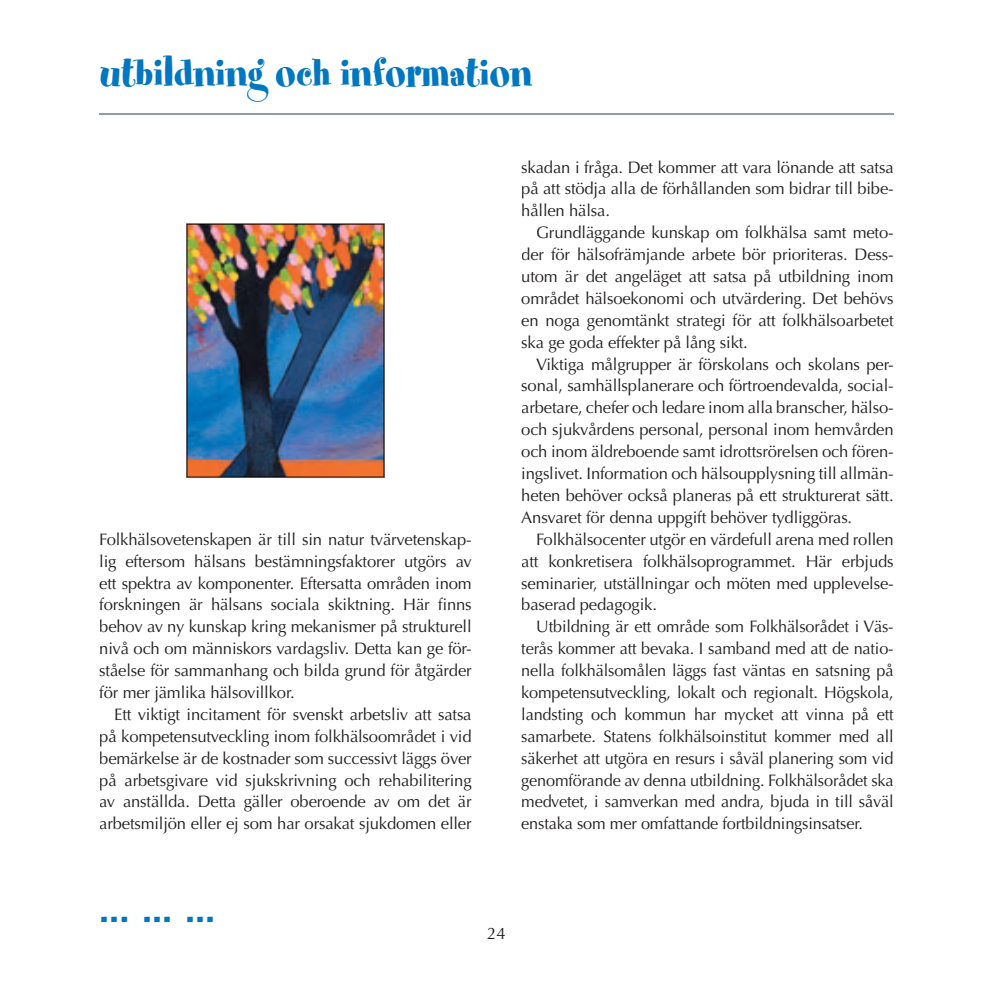
<style>
.page{position:relative;width:993px;height:993px;background:#fff}
.page>*{position:absolute;margin:0;border:0;box-sizing:border-box;transform-origin:0 0}
.t1{font:45.5px "Spumoni LP";color:#0077c0}
.t2{font:43.75px "Formata";color:#0077c0}
.t3{font:16.62px/21.9px "Optima";letter-spacing:-.01em;color:#231f20;text-align:justify}
</style>
<div class="page">
<hr style="left:99px;top:113px;width:794px;height:2px;background:#959ca1">
<img style="left:187px;top:224px;width:197px;height:253px">
<h1 class="t1" style="left:99px;top:49px;width:434px">utbildning och information</h1>
<p class="t3" style="left:99px;top:528px;width:374px">Folkhälsovetenskapen är till sin natur tvärvetenskap&shy;lig eftersom hälsans bestämningsfaktorer utgörs av ett spektra av komponenter. Eftersatta områden inom forskningen är hälsans sociala skiktning. Här finns behov av ny kunskap kring mekanismer på strukturell nivå och om människors vardagsliv. Detta kan ge för&shy;ståelse för sammanhang och bilda grund för åtgärder för mer jämlika hälsovillkor.</p>
<p class="t3" style="left:99px;top:703px;width:374px;text-indent:15px">Ett viktigt incitament för svenskt arbetsliv att satsa på kompetensutveckling inom folkhälsoområdet i vid bemärkelse är de kostnader som successivt läggs över på arbetsgivare vid sjukskrivning och rehabilitering av anställda. Detta gäller oberoende av om det är arbetsmiljön eller ej som har orsakat sjukdomen eller</p>
<p class="t3" style="left:521px;top:156px;width:374px">skadan i fråga. Det kommer att vara lönande att satsa på att stödja alla de förhållanden som bidrar till bibe&shy;hållen hälsa.</p>
<p class="t3" style="left:521px;top:222px;width:374px;text-indent:15px">Grundläggande kunskap om folkhälsa samt meto&shy;der för hälsofrämjande arbete bör prioriteras. Dess&shy;utom är det angeläget att satsa på utbildning inom området hälsoekonomi och utvärdering. Det behövs en noga genomtänkt strategi för att folkhälsoarbetet ska ge goda effekter på lång sikt.</p>
<p class="t3" style="left:521px;top:353px;width:374px;text-indent:15px">Viktiga målgrupper är förskolans och skolans per&shy;sonal, samhällsplanerare och förtroendevalda, social&shy;arbetare, chefer och ledare inom alla branscher, hälso&shy;och sjukvårdens personal, personal inom hemvården och inom äldreboende samt idrottsrörelsen och fören&shy;ingslivet. Information och hälsoupplysning till allmän&shy;heten behöver också planeras på ett strukturerat sätt.<br>Ansvaret för denna uppgift behöver tydliggöras.</p>
<p class="t3" style="left:521px;top:528px;width:374px;text-indent:15px">Folkhälsocenter utgör en värdefull arena med rollen att konkretisera folkhälsoprogrammet. Här erbjuds seminarier, utställningar och möten med upplevelse&shy;baserad pedagogik.</p>
<p class="t3" style="left:521px;top:615px;width:374px;text-indent:15px">Utbildning är ett område som Folkhälsorådet i Väs&shy;terås kommer att bevaka. I samband med att de natio&shy;nella folkhälsomålen läggs fast väntas en satsning på kompetensutveckling, lokalt och regionalt. Högskola, landsting och kommun har mycket att vinna på ett samarbete. Statens folkhälsoinstitut kommer med all säkerhet att utgöra en resurs i såväl planering som vid genomförande av denna utbildning. Folkhälsorådet ska medvetet, i samverkan med andra, bjuda in till såväl enstaka som mer omfattande fortbildningsinsatser.</p>
<h2 class="t2" style="left:99px;top:879px;width:117px">... ... ...</h2>
<p class="t3" style="left:487px;top:922px;width:20px">24</p>
</div>
